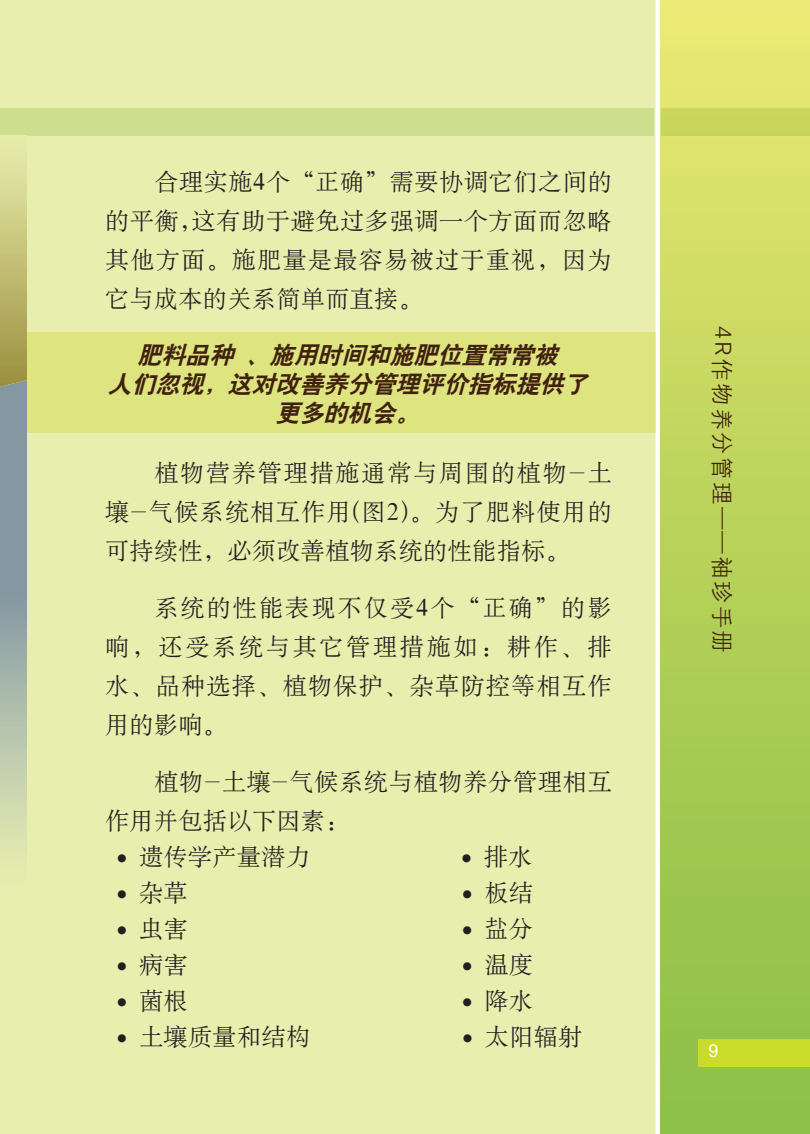
<style>
.page{position:relative;width:810px;height:1134px;background:#fff}
.page>*{position:absolute;margin:0;border:0;box-sizing:border-box;transform-origin:0 0}
.正宋1{font:24px/39px "H Ya 6 gj";letter-spacing:.06em;color:#231f20;text-align:justify}
.正宋2{font:24px "H Ya 6 gj";letter-spacing:.02em;color:#231f20}
.图释2{font:italic 24px/28.8px "H Yb 2 gj";color:#402110;text-align:center}
.正宋1-2{font:24px/39px "H Ya 6 gj";letter-spacing:.035em;color:#231f20}
.t1{font:22.5px "H Yg 2 gj";letter-spacing:.1em;color:#402110}
.t2{font:18px "Arial";color:#fff}
.s1{font-size:9px}
.s2{font-family:"Kalinga"}
</style>
<div class="page">
<div style="left:0;top:0;width:658px;height:1134px;background:#e7eeae"></div>
<div style="left:658px;top:0;width:152px;height:1134px;background:linear-gradient(to bottom,#e9e873,#88bd45)"></div>
<hr style="left:656px;top:0;width:4px;height:1134px;background:#fff">
<div style="left:662px;top:108px;width:148px;height:27px;background:#c8d75b"></div>
<div style="left:0;top:108px;width:654px;height:27px;background:#cddf8f"></div>
<div style="left:698px;top:1040px;width:112px;height:27px;background:#cadb2a"></div>
<svg style="left:0;top:156px;width:27px;height:688px;background:#a8b295"></svg>
<div style="left:27px;top:333px;width:629px;height:100px;background:#dee47f"></div>
<p class="正宋1" style="left:105px;top:162px;width:508px;text-indent:49px">合理实施4个“正确”需要协调它们之间的的平衡,这有助于避免过多强调一个方面而忽略其他方面。施肥量是最容易被过于重视，因为它与成本的关系简单而直接。</p>
<p class="图释2" style="left:138px;top:340px;width:428px">肥料品种 、施用时间和施肥位置常常被</p>
<p class="图释2" style="left:108px;top:369px;width:488px">人们忽视，这对改善养分管理评价指标提供了更多的机会。</p>
<p class="正宋1" style="left:105px;top:453px;width:508px;text-indent:49px">植物营养管理措施通常与周围的植物-土壤-气候系统相互作用(图2)。为了肥料使用的可持续性，必须改善植物系统的性能指标。</p>
<p class="正宋1" style="left:105px;top:588px;width:508px;text-indent:49px">系统的性能表现不仅受4个“正确”的影响，还受系统与其它管理措施如：耕作、排水、品种选择、植物保护、杂草防控等相互作用的影响。</p>
<p class="正宋1-2" style="left:105px;top:762px;width:508px;text-indent:49px">植物-土壤-气候系统与植物养分管理相互作用并包括以下因素：</p>
<p class="正宋2" style="left:118px;top:845px;width:194px"><span class="s1">●</span> 遗传学产量潜力</p>
<p class="正宋2" style="left:462px;top:845px;width:72px"><span class="s1">●</span> 排水</p>
<p class="正宋2" style="left:118px;top:881px;width:72px"><span class="s1">●</span> 杂草</p>
<p class="正宋2" style="left:463px;top:881px;width:72px"><span class="s1">●</span> 板结</p>
<p class="正宋2" style="left:118px;top:917px;width:72px"><span class="s1">●</span> 虫害</p>
<p class="正宋2" style="left:463px;top:917px;width:72px"><span class="s1">●</span> 盐分</p>
<p class="正宋2" style="left:118px;top:953px;width:72px"><span class="s1">●</span> 病害</p>
<p class="正宋2" style="left:463px;top:953px;width:72px"><span class="s1">●</span> 温度</p>
<p class="正宋2" style="left:118px;top:989px;width:72px"><span class="s1">●</span> 菌根</p>
<p class="正宋2" style="left:463px;top:989px;width:72px"><span class="s1">●</span> 降水</p>
<p class="正宋2" style="left:118px;top:1025px;width:194px"><span class="s1">●</span> 土壤质量和结构</p>
<p class="正宋2" style="left:463px;top:1025px;width:121px"><span class="s1">●</span> 太阳辐射</p>
<p class="t1" style="left:734px;top:326px;width:328px;rotate:90deg"><span class="s2">4R</span>作物养分管理——袖珍手册</p>
<p class="t2" style="left:708px;top:1039px;width:12px">9</p>
</div>
